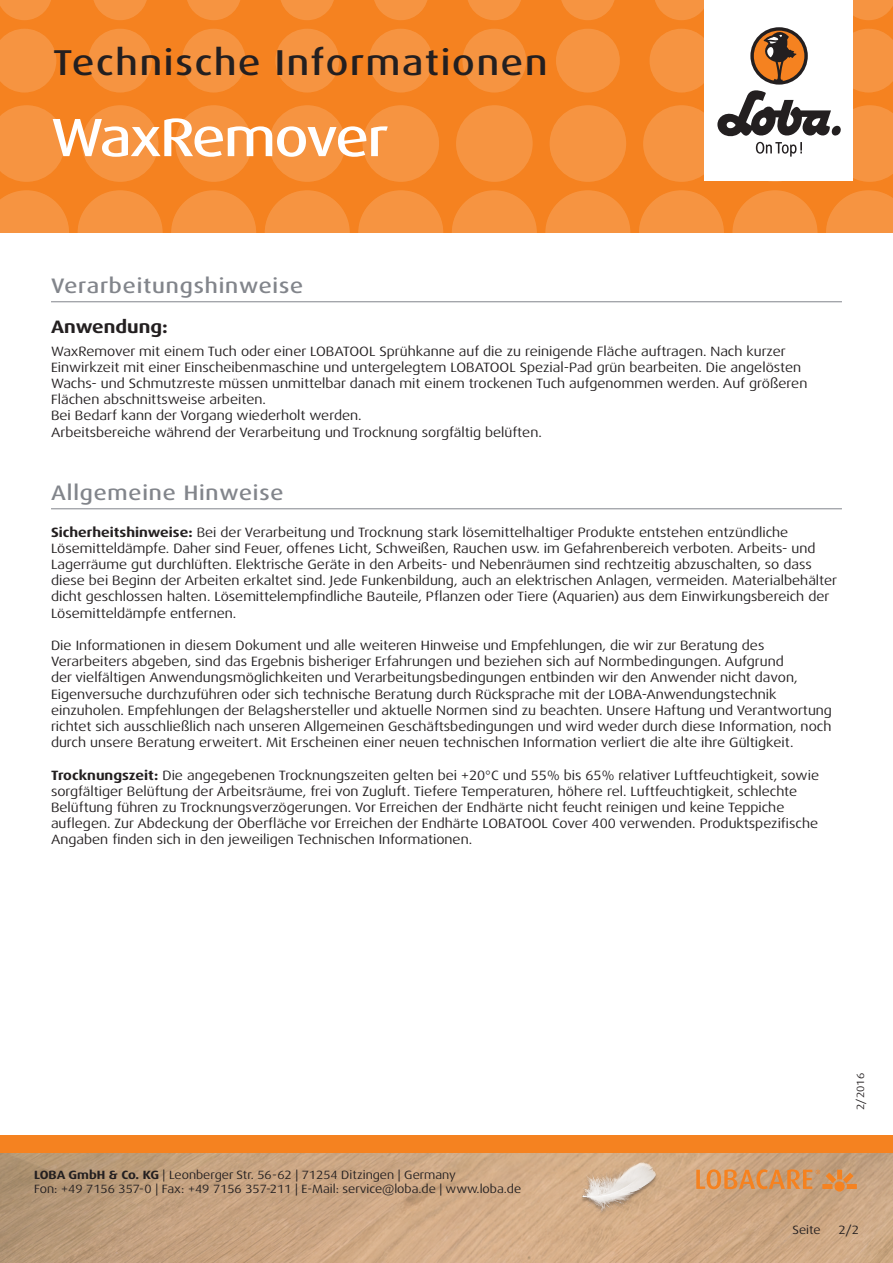
<style>
.page{position:relative;width:893px;height:1263px;background:#fff}
.page>*{position:absolute;margin:0;border:0;box-sizing:border-box;transform-origin:0 0}
.t1{font:500 expanded 54px "Dax Pro";letter-spacing:-.035em;color:#fff}
.t2{font:500 expanded 36px "Dax Pro";letter-spacing:.05em;color:#231f20}
.Titel_grau{font:500 expanded 21px "Dax Pro";letter-spacing:.04em;color:#82858b}
.t3{font:700 expanded 18px "Dax Pro";color:#231f20}
.Text{font:expanded 13.5px/16.2px "Dax Pro";color:#231f20}
.t4{font:expanded 12px/14.4px "Dax Pro";color:#231f20}
.t5{font:expanded 10.5px "Dax Pro";color:#231f20}
.s1{font-weight:700}
</style>
<div class="page">
<div style="left:0;top:0;width:893px;height:233px;background:#f58220"></div>
<svg style="left:0;top:190px;width:69px;height:43px"></svg>
<svg style="left:78px;top:190px;width:85px;height:85px;fill:#f69441"></svg>
<svg style="left:171px;top:190px;width:85px;height:85px;fill:#f69441"></svg>
<svg style="left:265px;top:190px;width:85px;height:85px;fill:#f69441"></svg>
<svg style="left:358px;top:190px;width:85px;height:85px;fill:#f69441"></svg>
<svg style="left:545px;top:190px;width:85px;height:85px;fill:#f69441"></svg>
<svg style="left:452px;top:190px;width:85px;height:85px;fill:#f69441"></svg>
<svg style="left:732px;top:190px;width:85px;height:85px;fill:#f69441"></svg>
<svg style="left:639px;top:190px;width:85px;height:85px;fill:#f69441"></svg>
<svg style="left:826px;top:190px;width:67px;height:43px"></svg>
<svg style="left:0;top:105px;width:65px;height:77px"></svg>
<svg style="left:82px;top:105px;width:76px;height:77px"></svg>
<svg style="left:175px;top:105px;width:77px;height:77px"></svg>
<svg style="left:269px;top:105px;width:76px;height:77px"></svg>
<svg style="left:456px;top:105px;width:77px;height:77px"></svg>
<svg style="left:362px;top:105px;width:77px;height:77px"></svg>
<svg style="left:550px;top:105px;width:76px;height:77px"></svg>
<svg style="left:0;top:29px;width:56px;height:63px"></svg>
<svg style="left:182px;top:29px;width:64px;height:63px"></svg>
<svg style="left:88px;top:29px;width:64px;height:63px"></svg>
<svg style="left:275px;top:29px;width:64px;height:63px"></svg>
<svg style="left:462px;top:29px;width:64px;height:63px"></svg>
<svg style="left:369px;top:29px;width:64px;height:63px"></svg>
<svg style="left:556px;top:29px;width:64px;height:63px"></svg>
<svg style="left:0;top:0;width:51px;height:20px"></svg>
<svg style="left:187px;top:0;width:53px;height:20px"></svg>
<svg style="left:468px;top:0;width:53px;height:20px"></svg>
<svg style="left:655px;top:0;width:49px;height:20px"></svg>
<svg style="left:93px;top:0;width:54px;height:20px"></svg>
<svg style="left:374px;top:0;width:54px;height:20px"></svg>
<svg style="left:281px;top:0;width:53px;height:20px"></svg>
<svg style="left:561px;top:0;width:54px;height:20px"></svg>
<svg style="left:853px;top:0;width:40px;height:20px"></svg>
<img style="left:0;top:1152px;width:893px;height:111px">
<div style="left:0;top:1135px;width:893px;height:17px;background:#f58220"></div>
<div style="left:704px;top:0;width:149px;height:181px;background:#fff"></div>
<svg style="left:643px;top:28px;width:250px;height:154px"></svg>
<img style="left:578px;top:1161px;width:82px;height:81px">
<svg style="left:696px;top:1169px;width:161px;height:22px;background:#d8965c"></svg>
<hr style="left:51px;top:508px;width:791px;height:1px;background:#82858b">
<hr style="left:51px;top:301px;width:791px;height:1px;background:#82858b">
<h2 class="t2" style="left:53px;top:40px;width:496px">Technische Informationen</h2>
<p class="t1" style="left:51px;top:103px;width:339px">WaxRemover</p>
<p class="Titel_grau" style="left:51px;top:272px;width:254px">Verarbeitungshinweise</p>
<p class="t3" style="left:51px;top:315px;width:118px">Anwendung:</p>
<p class="Text" style="left:51px;top:343px;width:758px">WaxRemover mit einem Tuch oder einer LOBATOOL Sprühkanne auf die zu reinigende Fläche auftragen. Nach kurzer Einwirkzeit mit einer Einscheibenmaschine und untergelegtem LOBATOOL Spezial-Pad grün bearbeiten. Die angelösten Wachs- und Schmutzreste müssen unmittelbar danach mit einem trockenen Tuch aufgenommen werden. Auf größeren Flächen abschnittsweise arbeiten.</p>
<p class="Text" style="left:51px;top:408px;width:312px">Bei Bedarf kann der Vorgang wiederholt werden.</p>
<p class="Text" style="left:51px;top:424px;width:492px">Arbeitsbereiche während der Verarbeitung und Trocknung sorgfältig belüften.</p>
<p class="Titel_grau" style="left:51px;top:479px;width:234px">Allgemeine Hinweise</p>
<p class="Text" style="left:51px;top:524px;width:788px"><span class="s1">Sicherheitshinweise:</span> Bei der Verarbeitung und Trocknung stark lösemittelhaltiger Produkte entstehen entzündliche Lösemitteldämpfe. Daher sind Feuer, offenes Licht, Schweißen, Rauchen usw. im Gefahrenbereich verboten. Arbeits- und Lagerräume gut durchlüften. Elektrische Geräte in den Arbeits- und Nebenräumen sind rechtzeitig abzuschalten, so dass diese bei Beginn der Arbeiten erkaltet sind. Jede Funkenbildung, auch an elektrischen Anlagen, vermeiden. Materialbehälter dicht geschlossen halten. Lösemittelempfindliche Bauteile, Pflanzen oder Tiere (Aquarien) aus dem Einwirkungsbereich der Lösemitteldämpfe entfernen.</p>
<p class="Text" style="left:51px;top:637px;width:782px">Die Informationen in diesem Dokument und alle weiteren Hinweise und Empfehlungen, die wir zur Beratung des Verarbeiters abgeben, sind das Ergebnis bisheriger Erfahrungen und beziehen sich auf Normbedingungen. Aufgrund<br>der vielfältigen Anwendungsmöglichkeiten und Verarbeitungsbedingungen entbinden wir den Anwender nicht davon, Eigenversuche durchzuführen oder sich technische Beratung durch Rücksprache mit der LOBA-Anwendungstechnik einzuholen. Empfehlungen der Belagshersteller und aktuelle Normen sind zu beachten. Unsere Haftung und Verantwortung richtet sich ausschließlich nach unseren Allgemeinen Geschäftsbedingungen und wird weder durch diese Information, noch durch unsere Beratung erweitert. Mit Erscheinen einer neuen technischen Information verliert die alte ihre Gültigkeit.</p>
<p class="Text" style="left:51px;top:767px;width:770px"><span class="s1">Trocknungszeit:</span> Die angegebenen Trocknungszeiten gelten bei +20°C und 55% bis 65% relativer Luftfeuchtigkeit, sowie sorgfältiger Belüftung der Arbeitsräume, frei von Zugluft. Tiefere Temperaturen, höhere rel. Luftfeuchtigkeit, schlechte Belüftung führen zu Trocknungsverzögerungen. Vor Erreichen der Endhärte nicht feucht reinigen und keine Teppiche auflegen. Zur Abdeckung der Oberfläche vor Erreichen der Endhärte LOBATOOL Cover 400 verwenden. Produktspezifische Angaben finden sich in den jeweiligen Technischen Informationen.</p>
<p class="t4" style="left:34px;top:1167px;width:489px"><span class="s1">LOBA GmbH &amp; Co. KG</span> | Leonberger Str. 56-62 | 71254 Ditzingen | Germany<br>Fon: +49 7156 357-0 | Fax: +49 7156 357-211 | E-Mail: service@loba.de | www.loba.de</p>
<p class="t5" style="left:854px;top:1110px;width:38px;rotate:-90deg">2/2016</p>
<p class="t4" style="left:792px;top:1223px;width:30px">Seite</p>
<p class="t4" style="left:838px;top:1223px;width:22px">2/2</p>
</div>
